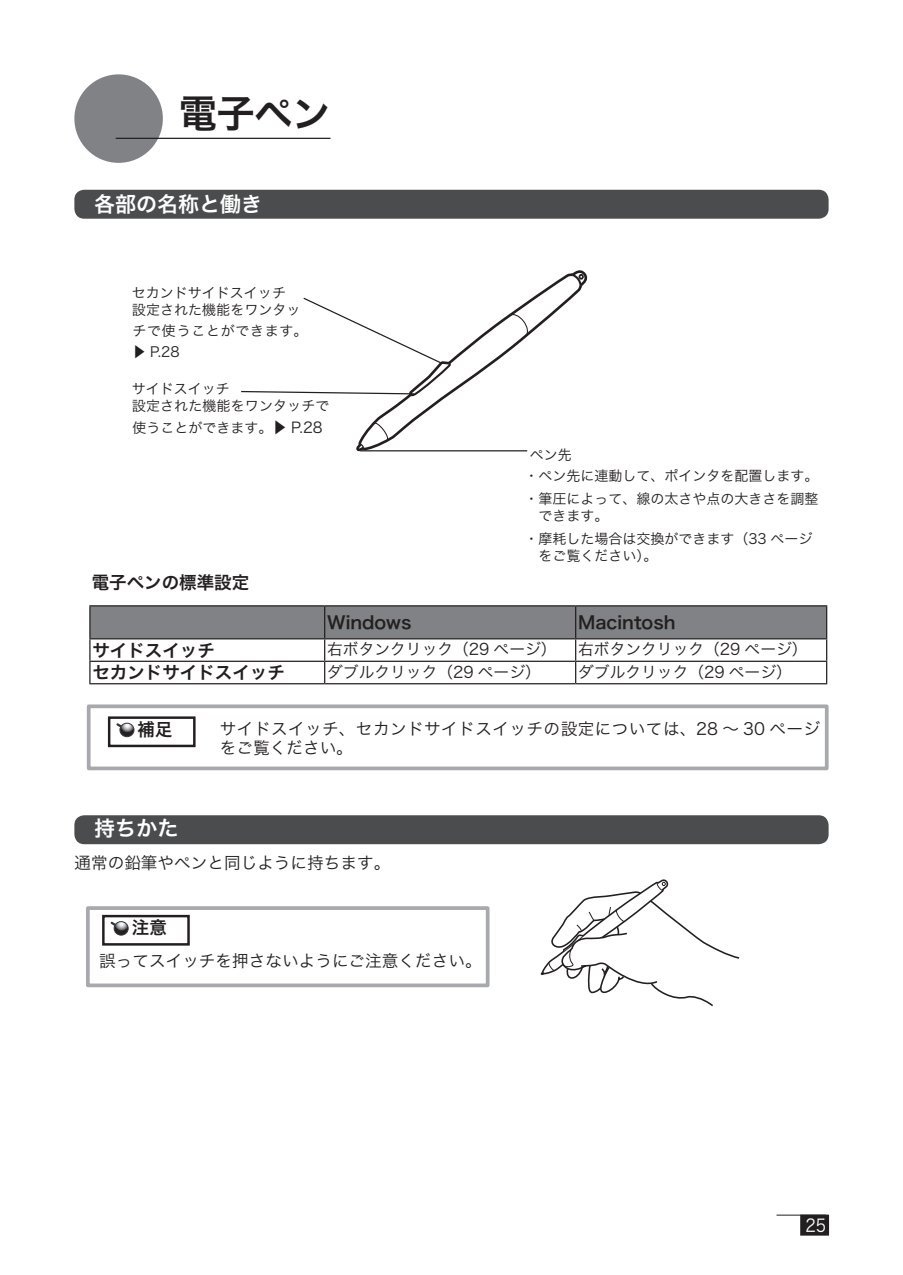
<style>
.page{position:relative;width:903px;height:1275px;background:#fff}
.page>*{position:absolute;margin:0;border:0;box-sizing:border-box;transform-origin:0 0}
.t1{font:38.5px "Hira Kaku Pro W6";color:#231f20}
.t2{font:21px "Hira Kaku Pro W6";color:#fff}
.t3{font:17.5px "Hira Kaku Pro W6";color:#231f20}
.t4{font:17.5px "Hira Kaku Pro W3";color:#fff;scale:.9 1}
.t5{font:16.62px/19.2px "Hira Kaku Pro W3";letter-spacing:.025em;color:#231f20}
.t6{font:16.62px "Hira Kaku Pro W3";color:#231f20}
.t7{font:15.75px "Hira Kaku Pro W3";color:#231f20}
.t8{font:14px/17.5px "Hira Kaku Pro W3";color:#231f20}
.t9{font:14px/21px "Hira Kaku Pro W3";letter-spacing:.05em;color:#231f20}
.s1{font-size:14.88px}
</style>
<div class="page">
<hr style="left:776px;top:1215px;width:50px;height:1px;background:#231f20">
<div style="left:800px;top:1215px;width:29px;height:21px;background:#231f20"></div>
<div style="left:74px;top:74px;width:89px;height:89px;background:#808285;border-radius:50%"></div>
<div style="left:87px;top:704px;width:741px;height:66px;border:4px solid #a8a9ad"></div>
<div style="left:74px;top:815px;width:754px;height:29px;background:#4b4c4d;border-radius:10px"></div>
<div style="left:74px;top:190px;width:754px;height:29px;background:#4b4c4d;border-radius:10px"></div>
<hr style="left:116px;top:138px;width:214px;height:1px;background:#231f20">
<svg style="left:541px;top:879px;width:198px;height:127px"></svg>
<svg style="left:241px;top:270px;width:347px;height:182px"></svg>
<hr style="left:89px;top:605px;width:236px;height:1px;background:#231f20">
<hr style="left:89px;top:606px;width:2px;height:32px;background:#231f20">
<hr style="left:325px;top:605px;width:251px;height:1px;background:#231f20">
<hr style="left:576px;top:605px;width:251px;height:1px;background:#231f20">
<hr style="left:89px;top:638px;width:236px;height:1px;background:#231f20">
<hr style="left:89px;top:639px;width:2px;height:22px;background:#231f20">
<hr style="left:89px;top:661px;width:236px;height:1px;background:#231f20">
<hr style="left:89px;top:662px;width:2px;height:21px;background:#231f20">
<svg style="left:90px;top:606px;width:737px;height:77px"></svg>
<hr style="left:89px;top:683px;width:236px;height:1px;background:#231f20">
<hr style="left:325px;top:683px;width:251px;height:1px;background:#231f20">
<hr style="left:576px;top:683px;width:251px;height:1px;background:#231f20">
<div style="left:108px;top:716px;width:88px;height:31px;border:2px solid #231f20"></div>
<svg style="left:116px;top:722px;width:13px;height:10px"></svg>
<svg style="left:120px;top:723px;width:14px;height:14px"></svg>
<div style="left:120px;top:723px;width:14px;height:14px;border:1px solid #363539;border-radius:50%"></div>
<div style="left:86px;top:906px;width:403px;height:81px;border:4px solid #a8a9ad"></div>
<div style="left:102px;top:915px;width:88px;height:31px;border:2px solid #231f20"></div>
<svg style="left:110px;top:921px;width:7px;height:9px"></svg>
<svg style="left:114px;top:922px;width:14px;height:13px"></svg>
<div style="left:114px;top:921px;width:14px;height:14px;border:1px solid #363539;border-radius:50%"></div>
<h1 class="t1" style="left:179px;top:79px;width:153px">電子ペン</h1>
<h2 class="t2" style="left:94px;top:185px;width:170px">各部の名称と働き</h2>
<p class="t8" style="left:132px;top:283px;width:170px">セカンドサイドスイッチ設定された機能をワンタッ</p>
<p class="t9" style="left:133px;top:319px;width:177px">チで使うことができます。▶ P.28</p>
<p class="t8" style="left:132px;top:379px;width:199px">サイドスイッチ<br>設定された機能をワンタッチで</p>
<p class="t8" style="left:133px;top:417px;width:192px">使うことができます。<span class="s1">▶ P.28</span></p>
<p class="t3" style="left:92px;top:567px;width:159px">電子ペンの標準設定</p>
<p class="t8" style="left:530px;top:445px;width:43px">ペン先</p>
<p class="t8" style="left:524px;top:464px;width:295px;line-height:22.4px">・ペン先に連動して、ポインタを配置します。・筆圧によって、線の太さや点の大きさを調整</p>
<p class="t8" style="left:524px;top:504px;width:289px;line-height:22.4px;text-indent:14px">できます。<br>・摩耗した場合は交換ができます（33 ページ</p>
<p class="t8" style="left:538px;top:546px;width:120px">をご覧ください）。</p>
<p class="t3" style="left:327px;top:607px;width:86px">Windows</p>
<p class="t3" style="left:578px;top:607px;width:99px">Macintosh</p>
<p class="t3" style="left:92px;top:634px;width:124px">サイドスイッチ</p>
<p class="t7" style="left:327px;top:635px;width:231px">右ボタンクリック（29 ページ）</p>
<p class="t7" style="left:578px;top:635px;width:231px">右ボタンクリック（29 ページ）</p>
<p class="t3" style="left:92px;top:657px;width:194px">セカンドサイドスイッチ</p>
<p class="t7" style="left:327px;top:658px;width:215px">ダブルクリック（29 ページ）</p>
<p class="t7" style="left:578px;top:658px;width:215px">ダブルクリック（29 ページ）</p>
<p class="t3" style="left:138px;top:714px;width:37px">補足</p>
<p class="t5" style="left:220px;top:718px;width:602px">サイドスイッチ、セカンドサイドスイッチの設定については、28 〜 30 ページをご覧ください。</p>
<h2 class="t2" style="left:94px;top:809px;width:86px">持ちかた</h2>
<p class="t6" style="left:74px;top:848px;width:317px">通常の鉛筆やペンと同じように持ちます。</p>
<p class="t3" style="left:132px;top:912px;width:37px">注意</p>
<p class="t6" style="left:99px;top:946px;width:384px">誤ってスイッチを押さないようにご注意ください。</p>
<p class="t4" style="left:805px;top:1210px;width:24px">25</p>
</div>
